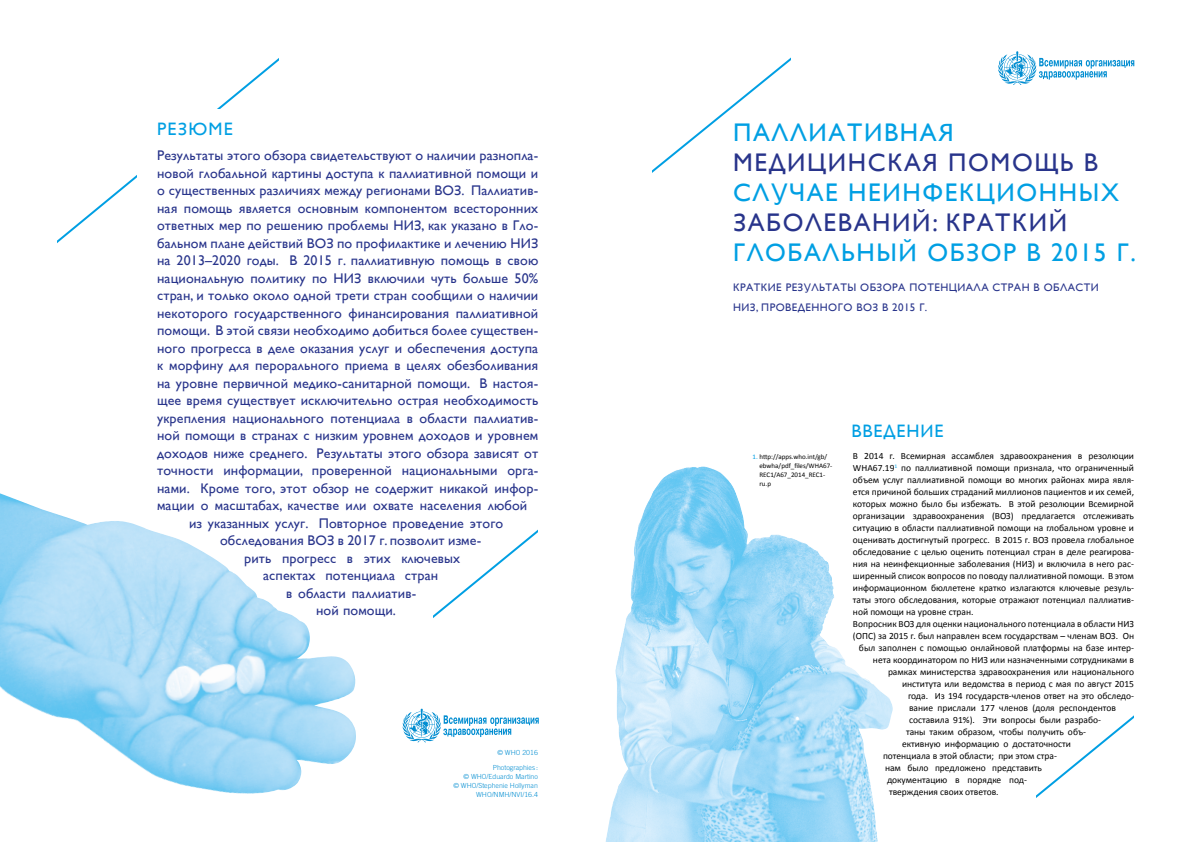
<style>
.page{position:relative;width:1191px;height:842px;background:#fff}
.page>*{position:absolute;margin:0;border:0;box-sizing:border-box;transform-origin:0 0}
.t1{font:25.5px "Gill Sans";letter-spacing:.065em;color:#009fe3}
.t2{font:25.5px "Gill Sans";letter-spacing:.065em;color:#28348b}
.t3{font:18px "Gill Sans";letter-spacing:.05em;color:#009fe3}
.t4{font:14px "Gill Sans";letter-spacing:.01em;color:#28348b}
.t5{font:11px/19.7px "Gill Sans";letter-spacing:.04em;color:#28348b}
.t6{font:9.5px "Calibri";color:#000}
.t7{font:300 7px/9px "Trade Gothic LT Std";color:#008dd1;text-align:right}
.t8{font:7px/9px "Calibri";color:#000}
.s1{color:#009fe3}
</style>
<div class="page">
<svg style="left:433px;top:529px;width:105px;height:89px"></svg>
<img style="left:0;top:493px;width:356px;height:301px">
<img style="left:605px;top:467px;width:288px;height:375px">
<svg style="left:57px;top:58px;width:222px;height:185px"></svg>
<div style="left:137px;top:109px;width:402px;height:337px;background:#fff"></div>
<svg style="left:652px;top:57px;width:139px;height:116px"></svg>
<svg style="left:1036px;top:715px;width:98px;height:83px"></svg>
<svg style="left:998px;top:51px;width:136px;height:34px"></svg>
<svg style="left:402px;top:709px;width:137px;height:33px"></svg>
<h2 class="t3" style="left:157px;top:119px;width:77px">РЕЗЮМЕ</h2>
<h3 class="t4" style="left:157px;top:147px;width:383px">Результаты этого обзора свидетельствуют о наличии разнопла-</h3>
<h3 class="t4" style="left:157px;top:165px;width:383px">новой глобальной картины доступа к паллиативной помощи и</h3>
<h3 class="t4" style="left:157px;top:182px;width:383px">о существенных различиях между регионами ВОЗ. Паллиатив-</h3>
<h3 class="t4" style="left:157px;top:200px;width:383px">ная помощь является основным компонентом всесторонних</h3>
<h3 class="t4" style="left:157px;top:217px;width:383px">ответных мер по решению проблемы НИЗ, как указано в Гло-</h3>
<h3 class="t4" style="left:157px;top:235px;width:383px">бальном плане действий ВОЗ по профилактике и лечению НИЗ</h3>
<h3 class="t4" style="left:157px;top:252px;width:383px">на 2013–2020 годы. В 2015 г. паллиативную помощь в свою</h3>
<h3 class="t4" style="left:157px;top:270px;width:383px">национальную политику по НИЗ включили чуть больше 50%</h3>
<h3 class="t4" style="left:157px;top:287px;width:383px">стран, и только около одной трети стран сообщили о наличии</h3>
<h3 class="t4" style="left:157px;top:305px;width:383px">некоторого государственного финансирования паллиативной</h3>
<h3 class="t4" style="left:157px;top:322px;width:383px">помощи. В этой связи необходимо добиться более существен-</h3>
<h3 class="t4" style="left:157px;top:340px;width:383px">ного прогресса в деле оказания услуг и обеспечения доступа</h3>
<h3 class="t4" style="left:157px;top:357px;width:383px">к морфину для перорального приема в целях обезболивания</h3>
<h3 class="t4" style="left:157px;top:375px;width:383px">на уровне первичной медико-санитарной помощи. В настоя-</h3>
<h3 class="t4" style="left:157px;top:392px;width:383px">щее время существует исключительно острая необходимость</h3>
<h3 class="t4" style="left:157px;top:410px;width:383px">укрепления национального потенциала в области паллиатив-</h3>
<h3 class="t4" style="left:157px;top:427px;width:383px">ной помощи в странах с низким уровнем доходов и уровнем</h3>
<h3 class="t4" style="left:157px;top:445px;width:383px">доходов ниже среднего. Результаты этого обзора зависят от</h3>
<h3 class="t4" style="left:157px;top:462px;width:383px">точности информации, проверенной национальными орга-</h3>
<h3 class="t4" style="left:157px;top:480px;width:383px">нами. Кроме того, этот обзор не содержит никакой инфор-</h3>
<h3 class="t4" style="left:157px;top:497px;width:372px">мации о масштабах, качестве или охвате населения любой</h3>
<h3 class="t4" style="left:189px;top:515px;width:316px">из указанных услуг. Повторное проведение этого</h3>
<h3 class="t4" style="left:220px;top:532px;width:263px">обследования ВОЗ в 2017 г. позволит изме-</h3>
<h3 class="t4" style="left:244px;top:550px;width:218px">рить прогресс в этих ключевых</h3>
<h3 class="t4" style="left:263px;top:567px;width:177px">аспектах потенциала стран</h3>
<h3 class="t4" style="left:286px;top:585px;width:132px">в области паллиатив-</h3>
<h3 class="t4" style="left:316px;top:602px;width:81px">ной помощи.</h3>
<p class="t7" style="left:493px;top:745px;width:47px;line-height:14.7px">© WHO 2016<br>Photographies :</p>
<p class="t7" style="left:453px;top:771px;width:86px">© WHO/Eduardo Martino<br>© WHO/Stephenie Hollyman<br>WHO/NMH/NVI/16.4</p>
<h1 class="t1" style="left:733px;top:117px;width:222px">ПАЛЛИАТИВНАЯ</h1>
<h1 class="t2" style="left:733px;top:147px;width:366px">МЕДИЦИНСКАЯ ПОМОЩЬ В</h1>
<h1 class="t1" style="left:733px;top:177px;width:387px">СЛУЧАЕ НЕИНФЕКЦИОННЫХ</h1>
<h1 class="t2" style="left:733px;top:207px;width:336px">ЗАБОЛЕВАНИЙ: КРАТКИЙ</h1>
<h1 class="t1" style="left:733px;top:237px;width:404px">ГЛОБАЛЬНЫЙ ОБЗОР В 2015 Г.</h1>
<p class="t5" style="left:733px;top:278px;width:367px">КРАТКИЕ РЕЗУЛЬТАТЫ ОБЗОРА ПОТЕНЦИАЛА СТРАН В ОБЛАСТИ<br>НИЗ, ПРОВЕДЕННОГО ВОЗ В 2015 Г.</p>
<p class="t8" style="left:759px;top:452px;width:74px;text-indent:-7px"><span class="s1">1.</span> http://apps.who.int/gb/ ebwha/pdf_files/WHA67-<br>REC1/A67_2014_REC1- ru.p</p>
<h2 class="t3" style="left:851px;top:420px;width:93px">ВВЕДЕНИЕ</h2>
<p class="t6" style="left:853px;top:450px;width:283px">В 2014 г. Всемирная ассамблея здравоохранения в резолюции</p>
<p class="t6" style="left:853px;top:462px;width:283px">WHA67.19<sup>1</sup> по паллиативной помощи признала, что ограниченный</p>
<p class="t6" style="left:853px;top:474px;width:282px">объем услуг паллиативной помощи во многих районах мира явля-</p>
<p class="t6" style="left:853px;top:486px;width:283px">ется причиной больших страданий миллионов пациентов и их семей,</p>
<p class="t6" style="left:853px;top:498px;width:283px">которых можно было бы избежать. В этой резолюции Всемирной</p>
<p class="t6" style="left:853px;top:510px;width:283px">организации здравоохранения (ВОЗ) предлагается отслеживать</p>
<p class="t6" style="left:853px;top:522px;width:283px">ситуацию в области паллиативной помощи на глобальном уровне и</p>
<p class="t6" style="left:853px;top:534px;width:283px">оценивать достигнутый прогресс. В 2015 г. ВОЗ провела глобальное</p>
<p class="t6" style="left:853px;top:546px;width:282px">обследование с целью оценить потенциал стран в деле реагирова-</p>
<p class="t6" style="left:853px;top:558px;width:282px">ния на неинфекционные заболевания (НИЗ) и включила в него рас-</p>
<p class="t6" style="left:853px;top:570px;width:282px">ширенный список вопросов по поводу паллиативной помощи. В этом</p>
<p class="t6" style="left:853px;top:582px;width:282px">информационном бюллетене кратко излагаются ключевые резуль-</p>
<p class="t6" style="left:853px;top:594px;width:283px">таты этого обследования, которые отражают потенциал паллиатив-</p>
<p class="t6" style="left:853px;top:606px;width:122px">ной помощи на уровне стран.</p>
<p class="t6" style="left:853px;top:618px;width:283px">Вопросник ВОЗ для оценки национального потенциала в области НИЗ</p>
<p class="t6" style="left:853px;top:630px;width:283px">(ОПС) за 2015 г. был направлен всем государствам – членам ВОЗ. Он</p>
<p class="t6" style="left:859px;top:642px;width:276px">был заполнен с помощью онлайновой платформы на базе интер-</p>
<p class="t6" style="left:873px;top:654px;width:263px">нета координатором по НИЗ или назначенными сотрудниками в</p>
<p class="t6" style="left:888px;top:666px;width:247px">рамках министерства здравоохранения или национального</p>
<p class="t6" style="left:902px;top:678px;width:234px">института или ведомства в период с мая по август 2015</p>
<p class="t6" style="left:908px;top:690px;width:227px">года. Из 194 государств-членов ответ на это обследо-</p>
<p class="t6" style="left:909px;top:702px;width:208px">вание прислали 177 членов (доля респондентов</p>
<p class="t6" style="left:909px;top:714px;width:193px">составила 91%). Эти вопросы были разрабо-</p>
<p class="t6" style="left:906px;top:726px;width:181px">таны таким образом, чтобы получить объ-</p>
<p class="t6" style="left:902px;top:738px;width:171px">ективную информацию о достаточности</p>
<p class="t6" style="left:883px;top:750px;width:175px">потенциала в этой области; при этом стра-</p>
<p class="t6" style="left:885px;top:762px;width:159px">нам было предложено представить</p>
<p class="t6" style="left:887px;top:774px;width:141px">документацию в порядке под-</p>
<p class="t6" style="left:889px;top:786px;width:111px">тверждения своих ответов.</p>
</div>
